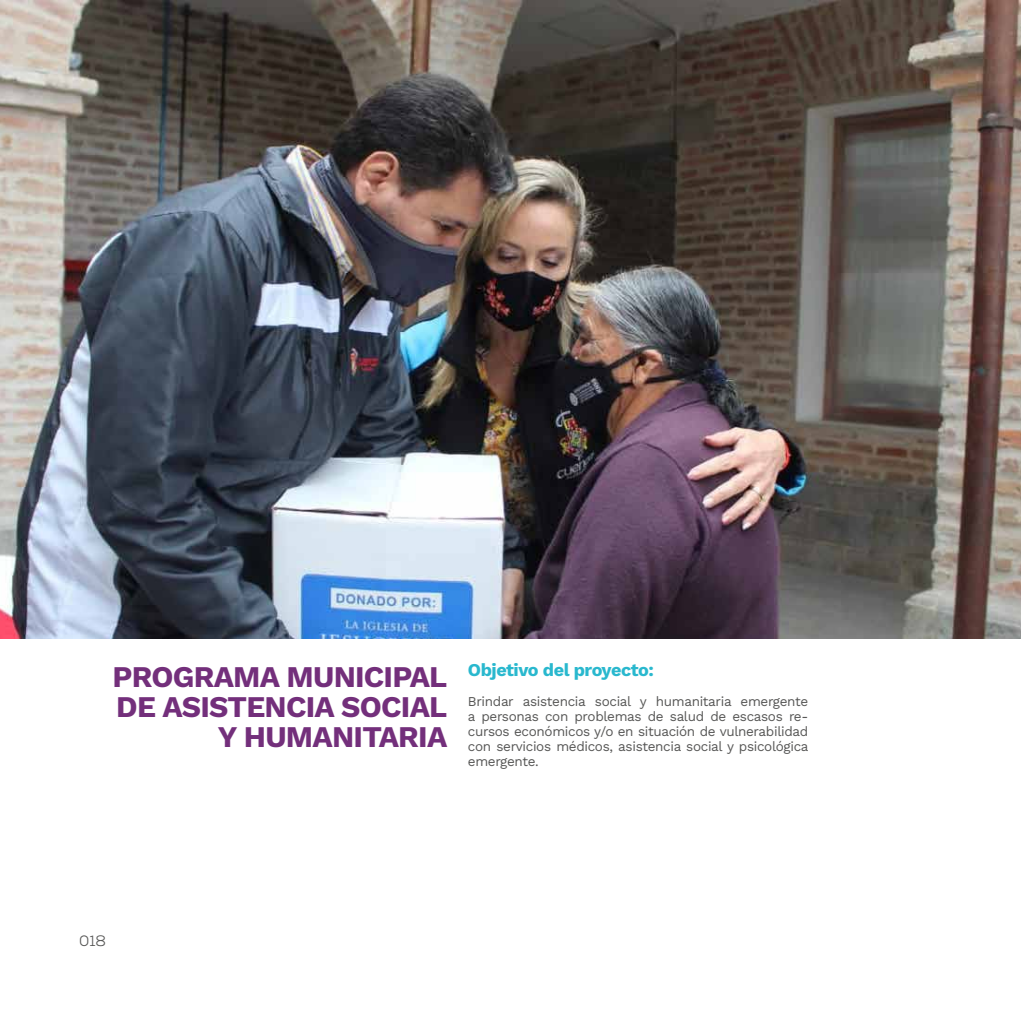
<style>
.page{position:relative;width:1021px;height:1021px;background:#fff}
.page>*{position:absolute;margin:0;border:0;box-sizing:border-box;transform-origin:0 0}
.t1{font:700 30px/30px "Work Sans";letter-spacing:-.025em;color:#732f7b;text-align:right}
.t2{font:700 18px "Work Sans";letter-spacing:-.025em;color:#29b8ce}
.t3{font:15px "Nexa";color:#575756}
.t4{font:13.5px/15px "Work Sans";letter-spacing:-.025em;color:#575756;text-align:justify}
</style>
<div class="page">
<img style="left:0;top:0;width:1020px;height:638px">
<h1 class="t1" style="left:112px;top:660px;width:336px">PROGRAMA MUNICIPAL<br>DE ASISTENCIA SOCIAL<br>Y HUMANITARIA</h1>
<h2 class="t2" style="left:468px;top:656px;width:187px">Objetivo del proyecto:</h2>
<p class="t4" style="left:468px;top:693px;width:342px">Brindar asistencia social y humanitaria emergente a personas con problemas de salud de escasos re&shy;cursos económicos y/o en situación de vulnerabilidad con servicios médicos, asistencia social y psicológica emergente.</p>
<p class="t3" style="left:79px;top:931px;width:28px">018</p>
</div>
